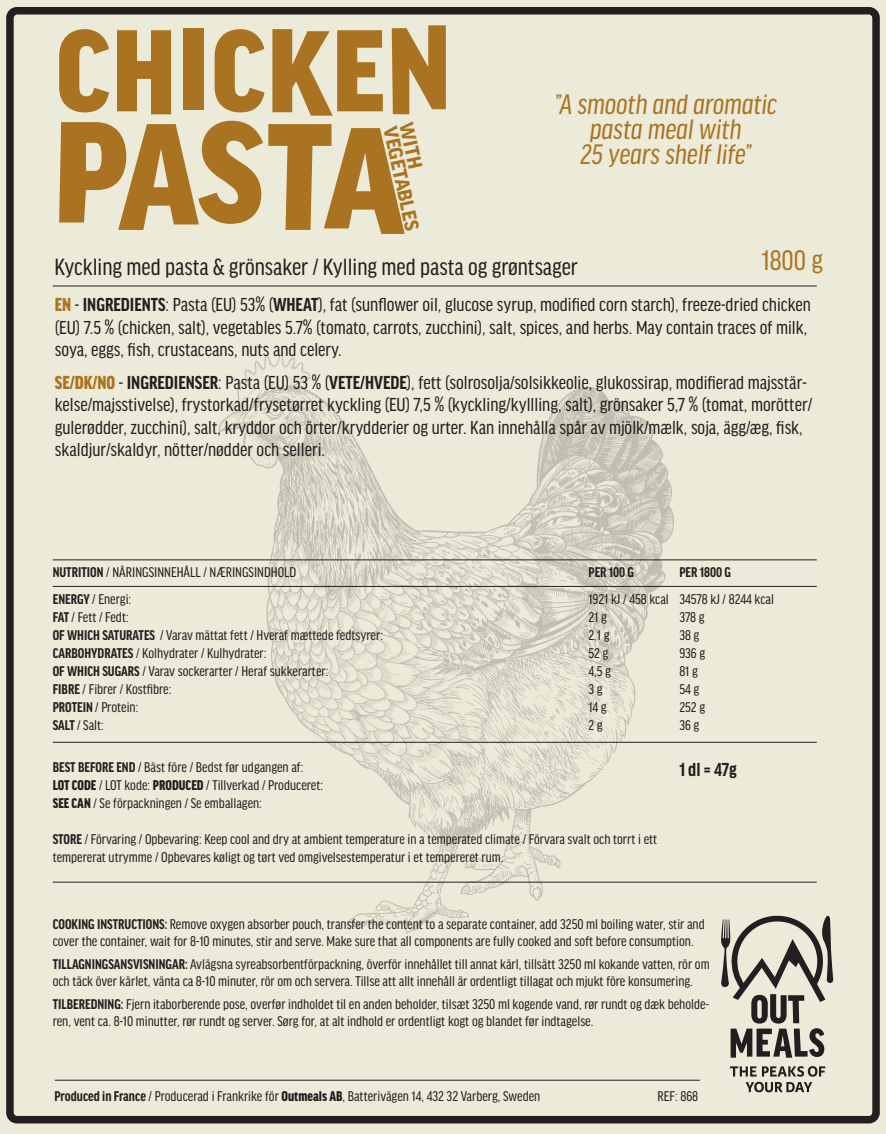
<style>
.page{position:relative;width:886px;height:1134px;background:#ecebd9}
.page>*{position:absolute;margin:0;border:0;box-sizing:border-box;transform-origin:0 0}
.t1{font:italic condensed 30px/25px "Good Headline Pro";color:#aa7321;text-align:center}
.t2{font:condensed 30px "Good Headline Pro";color:#aa7321}
.t3{font:condensed 25px "Good Headline Pro";color:#231f20}
.t4{font:700 21.25px/16.2px "Good Headline Pro";color:#aa7321}
.t5{font:condensed 20px/22.5px "Good Headline Pro";color:#231f20}
.t6{font:700 condensed 20px "Good Headline Pro";color:#231f20}
.t7{font:condensed 15px/17.5px "Good Headline Pro";color:#231f20}
.t8{font:700 condensed 15px "Good Headline Pro";color:#231f20}
.s1{font-weight:900;color:#aa7321}
.s2{font-weight:700}
.s3{font-weight:900}
</style>
<div class="page">
<div style="left:6px;top:7px;width:874px;height:1116px;border:8px solid #231f20;border-radius:7px"></div>
<svg style="left:730px;top:1066px;width:95px;height:26px"></svg>
<svg style="left:730px;top:915px;width:103px;height:143px"></svg>
<img style="left:103px;top:354px;width:709px;height:650px">
<svg style="left:59px;top:25px;width:387px;height:209px"></svg>
<hr style="left:53px;top:586px;width:764px;height:1px;background:#231f20">
<hr style="left:53px;top:559px;width:764px;height:1px;background:#231f20">
<hr style="left:53px;top:742px;width:764px;height:1px;background:#231f20">
<hr style="left:55px;top:1080px;width:645px;height:1px;background:#231f20">
<hr style="left:53px;top:882px;width:764px;height:1px;background:#231f20">
<hr style="left:53px;top:286px;width:764px;height:1px;background:#231f20">
<h3 class="t4" style="left:414px;top:121px;width:107px;rotate:78deg">WITH<br>VEGETABLES</h3>
<p class="t1" style="left:555px;top:92px;width:224px">”A smooth and aromatic pasta meal with</p>
<p class="t1" style="left:580px;top:142px;width:172px">25 years shelf life”</p>
<p class="t2" style="left:761px;top:244px;width:63px">1800 g</p>
<p class="t3" style="left:55px;top:254px;width:525px">Kyckling med pasta &amp; grönsaker / Kylling med pasta og grøntsager</p>
<p class="t5" style="left:55px;top:294px;width:757px"><span class="s1">EN</span> - <span class="s2">INGREDIENTS</span>: Pasta (EU) 53% (<span class="s2">WHEAT</span>), fat (sunflower oil, glucose syrup, modified corn starch), freeze-dried chicken (EU) 7.5 % (chicken, salt), vegetables 5.7% (tomato, carrots, zucchini), salt, spices, and herbs. May contain traces of milk, soya, eggs, fish, crustaceans, nuts and celery.</p>
<p class="t5" style="left:55px;top:371px;width:759px"><span class="s1">SE/DK/NO</span> - <span class="s2">INGREDIENSER</span>: Pasta (EU) 53 % (<span class="s2">VETE/HVEDE</span>), fett (solrosolja/solsikkeolie, glukossirap, modifierad majsstär&shy;kelse/majsstivelse), frystorkad/frysetørret kyckling (EU) 7,5 % (kyckling/kyllling, salt), grönsaker 5,7 % (tomat, morötter/ gulerødder, zucchini), salt, kryddor och örter/krydderier og urter. Kan innehålla spår av mjölk/mælk, soja, ägg/æg, fisk, skaldjur/skaldyr, nötter/nødder och selleri.</p>
<p class="t7" style="left:53px;top:563px;width:245px"><span class="s2">NUTRITION</span> / NÄRINGSINNEHÅLL / NÆRINGSINDHOLD</p>
<p class="t8" style="left:588px;top:565px;width:47px">PER 100 G</p>
<p class="t8" style="left:679px;top:565px;width:53px">PER 1800 G</p>
<p class="t7" style="left:53px;top:591px;width:80px"><span class="s2">ENERGY</span> / Energi:</p>
<p class="t7" style="left:53px;top:609px;width:77px"><span class="s2">FAT</span> / Fett / Fedt:</p>
<p class="t7" style="left:53px;top:627px;width:332px"><span class="s2">OF WHICH SATURATES</span> / Varav mättat fett / Hveraf mættede fedtsyrer:</p>
<p class="t7" style="left:53px;top:645px;width:215px"><span class="s2">CARBOHYDRATES</span> / Kolhydrater / Kulhydrater:</p>
<p class="t7" style="left:53px;top:663px;width:277px"><span class="s2">OF WHICH SUGARS</span> / Varav sockerarter / Heraf sukkerarter:</p>
<p class="t7" style="left:53px;top:681px;width:120px"><span class="s2">FIBRE</span> / Fibrer / Kostfibre:</p>
<p class="t7" style="left:53px;top:699px;width:87px"><span class="s2">PROTEIN</span> / Protein:</p>
<p class="t7" style="left:53px;top:717px;width:53px"><span class="s2">SALT</span> / Salt:</p>
<p class="t7" style="left:588px;top:591px;width:82px">1921 kJ / 458 kcal</p>
<p class="t7" style="left:588px;top:609px;width:20px">21 g</p>
<p class="t7" style="left:588px;top:627px;width:23px">2,1 g</p>
<p class="t7" style="left:588px;top:645px;width:21px">52 g</p>
<p class="t7" style="left:588px;top:663px;width:24px">4,5 g</p>
<p class="t7" style="left:588px;top:681px;width:16px">3 g</p>
<p class="t7" style="left:588px;top:699px;width:20px">14 g</p>
<p class="t7" style="left:588px;top:717px;width:16px">2 g</p>
<p class="t7" style="left:679px;top:591px;width:96px">34578 kJ / 8244 kcal</p>
<p class="t7" style="left:679px;top:609px;width:27px">378 g</p>
<p class="t7" style="left:679px;top:627px;width:22px">38 g</p>
<p class="t7" style="left:679px;top:645px;width:27px">936 g</p>
<p class="t7" style="left:679px;top:663px;width:20px">81 g</p>
<p class="t7" style="left:679px;top:681px;width:21px">54 g</p>
<p class="t7" style="left:679px;top:699px;width:27px">252 g</p>
<p class="t7" style="left:679px;top:717px;width:21px">36 g</p>
<p class="t7" style="left:53px;top:758px;width:252px"><span class="s2">BEST BEFORE END</span> / Bäst före / Bedst før udgangen af:</p>
<p class="t7" style="left:53px;top:776px;width:272px"><span class="s3">LOT CODE</span> / LOT kode: <span class="s3">PRODUCED</span> / Tillverkad / Produceret:</p>
<p class="t7" style="left:53px;top:794px;width:211px"><span class="s3">SEE CAN</span> / Se förpackningen / Se emballagen:</p>
<p class="t7" style="left:53px;top:830px;width:606px"><span class="s2">STORE</span> / Förvaring / Opbevaring: Keep cool and dry at ambient temperature in a temperated climate / Förvara svalt och torrt i ett tempererat utrymme / Opbevares køligt og tørt ved omgivelsestemperatur i et tempereret rum.</p>
<p class="t6" style="left:679px;top:760px;width:59px">1 dl = 47g</p>
<p class="t7" style="left:53px;top:915px;width:653px"><span class="s2">COOKING INSTRUCTIONS:</span> Remove oxygen absorber pouch, transfer the content to a separate container, add 3250 ml boiling water, stir and cover the container, wait for 8-10 minutes, stir and serve. Make sure that all components are fully cooked and soft before consumption.</p>
<p class="t7" style="left:53px;top:955px;width:658px"><span class="s2">TILLAGNINGSANSVISNINGAR:</span> Avlägsna syreabsorbentförpackning, överför innehållet till annat kärl, tillsätt 3250 ml kokande vatten, rör om och täck över kärlet, vänta ca 8-10 minuter, rör om och servera. Tillse att allt innehåll är ordentligt tillagat och mjukt före konsumering.</p>
<p class="t7" style="left:53px;top:995px;width:658px"><span class="s2">TILBEREDNING:</span> Fjern itaborberende pose, overfør indholdet til en anden beholder, tilsæt 3250 ml kogende vand, rør rundt og dæk beholde&shy;ren, vent ca. 8-10 minutter, rør rundt og server. Sørg for, at alt indhold er ordentligt kogt og blandet før indtagelse.</p>
<p class="t7" style="left:55px;top:1087px;width:487px"><span class="s2">Produced in France</span> / Producerad i Frankrike för <span class="s3">Outmeals AB</span>, Batterivägen 14, 432 32 Varberg, Sweden</p>
<p class="t7" style="left:657px;top:1087px;width:42px">REF: 868</p>
</div>
